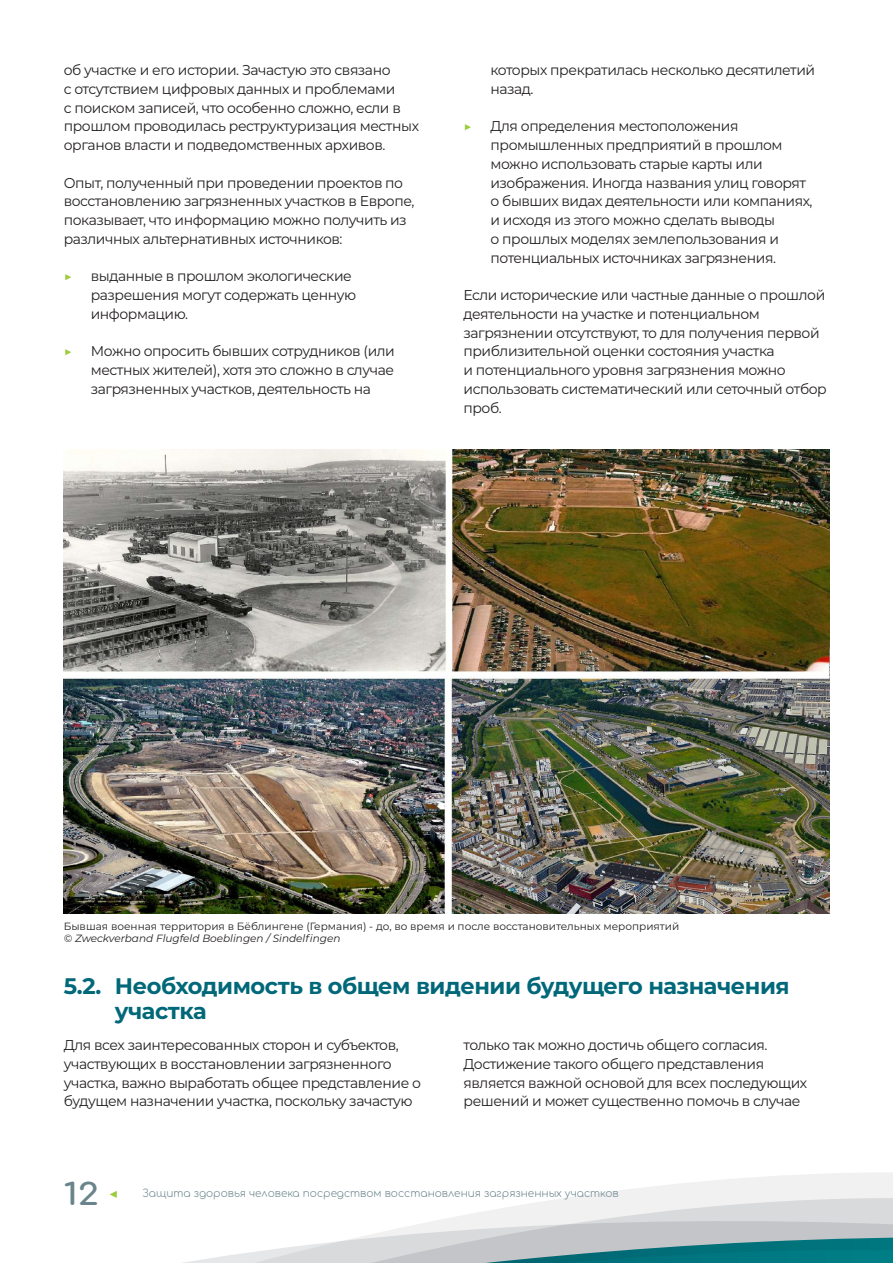
<style>
.page{position:relative;width:893px;height:1263px;background:#fff}
.page>*{position:absolute;margin:0;border:0;box-sizing:border-box;transform-origin:0 0}
.t1{font:700 30px "Comfortaa";color:#69848b;scale:1.2 1}
.t2{font:700 22.5px/25.5px "Montserrat";letter-spacing:-.02em;color:#006879}
.RAW{font:14.25px/18.8px "Montserrat";letter-spacing:-.03em;color:#231f20}
.t3{font:700 14.25px "Montserrat";color:#9ccb3b}
.t4{font:10.5px/12.6px "Montserrat";color:#231f20}
.t5{font:300 10.5px "Comfortaa";color:#69848b}
.s1{font-style:italic}
</style>
<div class="page">
<svg style="left:109px;top:1173px;width:784px;height:90px"></svg>
<svg style="left:110px;top:1191px;width:7px;height:7px"></svg>
<img style="left:64px;top:449px;width:765px;height:464px">
<p class="RAW" style="left:64px;top:60px;width:357px">об участке и его истории. Зачастую это связано<br>с отсутствием цифровых данных и проблемами<br>с поиском записей, что особенно сложно, если в прошлом проводилась реструктуризация местных органов власти и подведомственных архивов.</p>
<p class="RAW" style="left:64px;top:173px;width:352px">Опыт, полученный при проведении проектов по восстановлению загрязненных участков в Европе, показывает, что информацию можно получить из различных альтернативных источников:</p>
<p class="t3" style="left:64px;top:266px;width:10px">▶</p>
<p class="RAW" style="left:91px;top:266px;width:267px">выданные в прошлом экологические разрешения могут содержать ценную информацию.</p>
<p class="t3" style="left:64px;top:341px;width:10px">▶</p>
<p class="RAW" style="left:91px;top:341px;width:306px;text-align:justify">Можно опросить бывших сотрудников (или местных жителей), хотя это сложно в случае загрязненных участков, деятельность на</p>
<p class="RAW" style="left:490px;top:60px;width:326px">которых прекратилась несколько десятилетий назад.</p>
<p class="t3" style="left:463px;top:116px;width:10px">▶</p>
<p class="RAW" style="left:490px;top:116px;width:324px">Для определения местоположения промышленных предприятий в прошлом можно использовать старые карты или изображения. Иногда названия улиц говорят о бывших видах деятельности или компаниях, и исходя из этого можно сделать выводы<br>о прошлых моделях землепользования и потенциальных источниках загрязнения.</p>
<p class="RAW" style="left:463px;top:285px;width:365px">Если исторические или частные данные о прошлой деятельности на участке и потенциальном загрязнении отсутствуют, то для получения первой приблизительной оценки состояния участка<br>и потенциального уровня загрязнения можно использовать систематический или сеточный отбор проб.</p>
<p class="t4" style="left:64px;top:919px;width:617px">Бывшая военная территория в Бёблингене (Германия) - до, во время и после восстановительных мероприятий <span class="s1">© Zweckverband Flugfeld Boeblingen / Sindelfingen</span></p>
<p class="t2" style="left:115px;top:972px;width:676px;text-indent:-51px">5.2. Необходимость в общем видении будущего назначения участка</p>
<p class="RAW" style="left:64px;top:1035px;width:359px">Для всех заинтересованных сторон и субъектов, участвующих в восстановлении загрязненного участка, важно выработать общее представление о будущем назначении участка, поскольку зачастую</p>
<p class="RAW" style="left:463px;top:1035px;width:345px">только так можно достичь общего согласия.<br>Достижение такого общего представления является важной основой для всех последующих решений и может существенно помочь в случае</p>
<h1 class="t1" style="left:64px;top:1167px;width:31px">12</h1>
<p class="t5" style="left:142px;top:1184px;width:478px">Защита здоровья человека посредством восстановления загрязненных участков</p>
</div>
